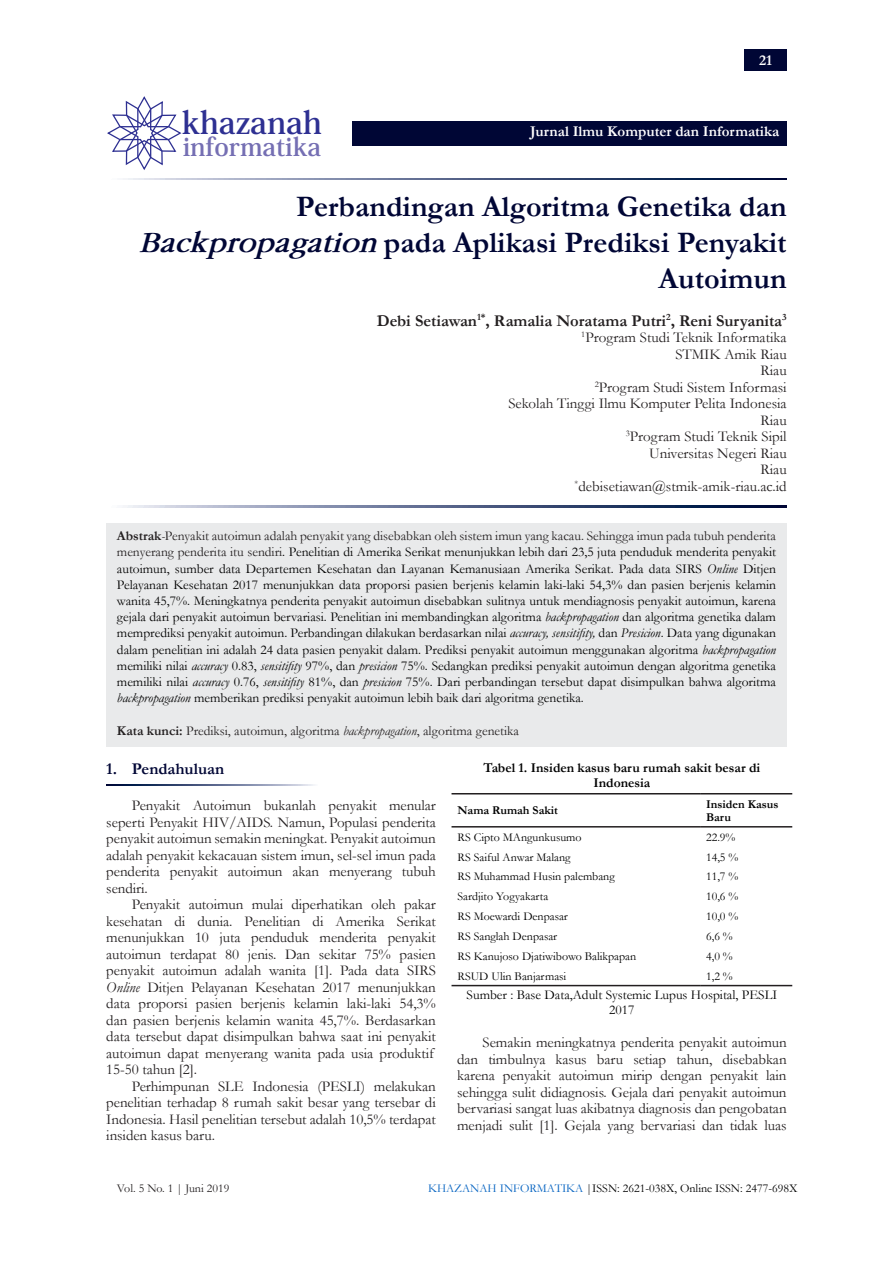
<style>
.page{position:relative;width:893px;height:1263px;background:#fff}
.page>*{position:absolute;margin:0;border:0;box-sizing:border-box;transform-origin:0 0}
.t1{font:700 31.35px "Koz Min Pro";color:#2e3092}
.judul{font:700 30px/36px "Garamond";color:#000635;text-align:right}
.t2{font:700 25.35px "Koz Min Pro";color:#756fb3}
.penulis{font:700 16.5px "Garamond";color:#231f20}
.header_1{font:700 16.5px "Garamond";color:#000635}
.para_isi{font:15px/16.5px "Garamond";letter-spacing:-.005em;color:#231f20;text-align:justify}
.inf_Affiliation{font:15px "Garamond";color:#231f20}
.t3{font:700 15px "Garamond";color:#fff}
.abstrak{font:13.5px/16.2px "Garamond";color:#000;text-align:justify}
.abstrak-2{font:13.5px "Garamond";color:#231f20}
.tb_gb{font:13.5px/14.9px "Garamond";color:#000;text-align:center}
.tb_gb-2{font:700 13.5px/14.9px "Garamond";color:#000;text-align:center}
.t4{font:12px "Garamond";color:#000}
.t5{font:700 12px/13.2px "Garamond";color:#000}
.t6{font:12px "Garamond";color:#231f20}
.s1{font-style:italic}
.s2{font-weight:700;color:#231f20}
.s3{font-style:italic;color:#231f20}
.s4{color:#231f20}
.s5{font-weight:700}
.s6{color:#0563c1}
</style>
<div class="page">
<svg style="left:107px;top:96px;width:75px;height:74px"></svg>
<div style="left:352px;top:121px;width:435px;height:24px;background:#000635"></div>
<div style="left:744px;top:49px;width:43px;height:21px;background:#000635"></div>
<div style="left:106px;top:523px;width:681px;height:224px;background:#e9eaeb"></div>
<img style="left:123px;top:179px;width:663px;height:1px">
<img style="left:123px;top:506px;width:663px;height:1px">
<img style="left:106px;top:785px;width:208px;height:1px">
<hr style="left:451px;top:793px;width:249px;height:1px;background:#231f20">
<hr style="left:700px;top:793px;width:92px;height:1px;background:#231f20">
<hr style="left:451px;top:826px;width:249px;height:1px;background:#231f20">
<hr style="left:700px;top:826px;width:92px;height:1px;background:#231f20">
<hr style="left:451px;top:985px;width:249px;height:1px;background:#231f20">
<hr style="left:700px;top:985px;width:92px;height:1px;background:#231f20">
<h1 class="t1" style="left:182px;top:105px;width:142px">khazanah</h1>
<h3 class="t2" style="left:183px;top:133px;width:140px">informatika</h3>
<p class="t3" style="left:759px;top:50px;width:14px">21</p>
<p class="t3" style="left:530px;top:121px;width:250px">Jurnal Ilmu Komputer dan Informatika</p>
<p class="judul" style="left:296px;top:189px;width:492px">Perbandingan Algoritma Genetika dan</p>
<p class="judul" style="left:139px;top:225px;width:649px"><span class="s1">Backpropagation</span> pada Aplikasi Prediksi Penyakit<br>Autoimun</p>
<p class="penulis" style="left:377px;top:309px;width:411px">Debi Setiawan<sup>1*</sup>, Ramalia Noratama Putri<sup>2</sup>, Reni Suryanita<sup>3</sup></p>
<p class="inf_Affiliation" style="left:581px;top:328px;width:207px"><sup>1</sup>Program Studi Teknik Informatika</p>
<p class="inf_Affiliation" style="left:675px;top:344px;width:113px">STMIK Amik Riau</p>
<p class="inf_Affiliation" style="left:760px;top:361px;width:28px">Riau</p>
<p class="inf_Affiliation" style="left:595px;top:377px;width:193px"><sup>2</sup>Program Studi Sistem Informasi</p>
<p class="inf_Affiliation" style="left:508px;top:394px;width:280px">Sekolah Tinggi Ilmu Komputer Pelita Indonesia</p>
<p class="inf_Affiliation" style="left:760px;top:410px;width:28px">Riau</p>
<p class="inf_Affiliation" style="left:626px;top:427px;width:162px"><sup>3</sup>Program Studi Teknik Sipil</p>
<p class="inf_Affiliation" style="left:649px;top:443px;width:139px">Universitas Negeri Riau</p>
<p class="inf_Affiliation" style="left:760px;top:460px;width:28px">Riau</p>
<p class="inf_Affiliation" style="left:575px;top:476px;width:214px"><sup>*</sup>debisetiawan@stmik-amik-riau.ac.id</p>
<p class="abstrak" style="left:117px;top:527px;width:661px"><span class="s2">Abstrak</span><span class="s3">-</span><span class="s4">Penyakit autoimun adalah penyakit yang disebabkan oleh sistem imun yang kacau. Sehingga imun pada tubuh penderita menyerang penderita itu sendiri</span>. Penelitian di Amerika Serikat menunjukkan lebih dari 23,5 juta penduduk menderita penyakit autoimun, sumber data Departemen Kesehatan dan Layanan Kemanusiaan Amerika Serikat. Pada data SIRS <span class="s1">Online</span> Ditjen Pelayanan Kesehatan 2017 menunjukkan data proporsi pasien berjenis kelamin laki-laki 54,3% dan pasien berjenis kelamin wanita 45,7%. Meningkatnya penderita penyakit autoimun disebabkan sulitnya untuk mendiagnosis penyakit autoimun, karena gejala dari penyakit autoimun bervariasi. Penelitian ini membandingkan algoritma <span class="s1">backpropagation</span> dan algoritma genetika dalam memprediksi penyakit autoimun. Perbandingan dilakukan berdasarkan nilai <span class="s1">accuracy, sensitifity,</span> dan <span class="s1">Presicion</span>. Data yang digunakan dalam penelitian ini adalah 24 data pasien penyakit dalam. Prediksi penyakit autoimun menggunakan algoritma <span class="s1">backpropagation </span>memiliki nilai <span class="s1">accuracy</span> 0.83, <span class="s1">sensitifity</span> 97%, dan <span class="s1">presicion</span> 75%. Sedangkan prediksi penyakit autoimun dengan algoritma genetika memiliki nilai <span class="s1">accuracy</span> 0.76, <span class="s1">sensitifity</span> 81%, dan <span class="s1">presicion</span> 75%. Dari perbandingan tersebut dapat disimpulkan bahwa algoritma <span class="s1">backpropagation</span> memberikan prediksi penyakit autoimun lebih baik dari algoritma genetika.</p>
<p class="abstrak-2" style="left:117px;top:721px;width:404px"><span class="s5">Kata kunci:</span> Prediksi, autoimun, algoritma <span class="s1">backpropagation</span>, algoritma genetika</p>
<p class="header_1" style="left:106px;top:758px;width:119px">1. Pendahuluan</p>
<p class="para_isi" style="left:106px;top:797px;width:331px;text-indent:26px">Penyakit Autoimun bukanlah penyakit menular seperti Penyakit HIV/AIDS. Namun, Populasi penderita penyakit autoimun semakin meningkat. Penyakit autoimun adalah penyakit kekacauan sistem imun, sel-sel imun pada penderita penyakit autoimun akan menyerang tubuh sendiri.</p>
<p class="para_isi" style="left:106px;top:896px;width:331px;text-align:left;text-indent:26px">Penyakit autoimun mulai diperhatikan oleh pakar kesehatan di dunia. Penelitian di Amerika Serikat menunjukkan 10 juta penduduk menderita penyakit autoimun terdapat 80 jenis. Dan sekitar 75% pasien penyakit autoimun adalah wanita [1]. Pada data SIRS <span class="s1">Online</span> Ditjen Pelayanan Kesehatan 2017 menunjukkan data proporsi pasien berjenis kelamin laki-laki 54,3% dan pasien berjenis kelamin wanita 45,7%. Berdasarkan data tersebut dapat disimpulkan bahwa saat ini penyakit autoimun dapat menyerang wanita pada usia produktif 15-50 tahun [2].</p>
<p class="para_isi" style="left:106px;top:1077px;width:331px;text-indent:26px">Perhimpunan SLE Indonesia (PESLI) melakukan penelitian terhadap 8 rumah sakit besar yang tersebar di Indonesia. Hasil penelitian tersebut adalah 10,5% terdapat insiden kasus baru.</p>
<p class="tb_gb-2" style="left:484px;top:760px;width:278px">Tabel 1. Insiden kasus baru rumah sakit besar di<br>Indonesia</p>
<p class="t5" style="left:457px;top:804px;width:102px">Nama Rumah Sakit</p>
<p class="t5" style="left:706px;top:797px;width:74px">Insiden Kasus<br>Baru</p>
<p class="t4" style="left:457px;top:829px;width:126px">RS Cipto MAngunkusumo</p>
<p class="t4" style="left:706px;top:829px;width:31px">22.9%</p>
<p class="t4" style="left:457px;top:849px;width:115px">RS Saiful Anwar Malang</p>
<p class="t4" style="left:706px;top:849px;width:34px">14,5 %</p>
<p class="t4" style="left:457px;top:868px;width:159px">RS Muhammad Husin palembang</p>
<p class="t4" style="left:706px;top:868px;width:34px">11,7 %</p>
<p class="t4" style="left:457px;top:888px;width:92px">Sardjito Yogyakarta</p>
<p class="t4" style="left:706px;top:888px;width:34px">10,6 %</p>
<p class="t4" style="left:457px;top:908px;width:112px">RS Moewardi Denpasar</p>
<p class="t4" style="left:706px;top:908px;width:34px">10,0 %</p>
<p class="t4" style="left:457px;top:928px;width:101px">RS Sanglah Denpasar</p>
<p class="t4" style="left:706px;top:928px;width:28px">6,6 %</p>
<p class="t4" style="left:457px;top:948px;width:180px">RS Kanujoso Djatiwibowo Balikpapan</p>
<p class="t4" style="left:706px;top:948px;width:28px">4,0 %</p>
<p class="t4" style="left:457px;top:968px;width:110px">RSUD Ulin Banjarmasi</p>
<p class="t4" style="left:706px;top:968px;width:28px">1,2 %</p>
<p class="tb_gb" style="left:467px;top:987px;width:312px">Sumber : Base Data,Adult Systemic Lupus Hospital, PESLI<br>2017</p>
<p class="para_isi" style="left:457px;top:1034px;width:331px;text-indent:26px">Semakin meningkatnya penderita penyakit autoimun dan timbulnya kasus baru setiap tahun, disebabkan karena penyakit autoimun mirip dengan penyakit lain sehingga sulit didiagnosis. Gejala dari penyakit autoimun bervariasi sangat luas akibatnya diagnosis dan pengobatan menjadi sulit [1]. Gejala yang bervariasi dan tidak luas</p>
<p class="t6" style="left:117px;top:1180px;width:114px">Vol. 5 No. 1 | Juni 2019</p>
<p class="t4" style="left:428px;top:1180px;width:371px"><span class="s6">KHAZANAH INFORMATIKA</span> |ISSN: 2621-038X, Online ISSN: 2477-698X</p>
</div>
